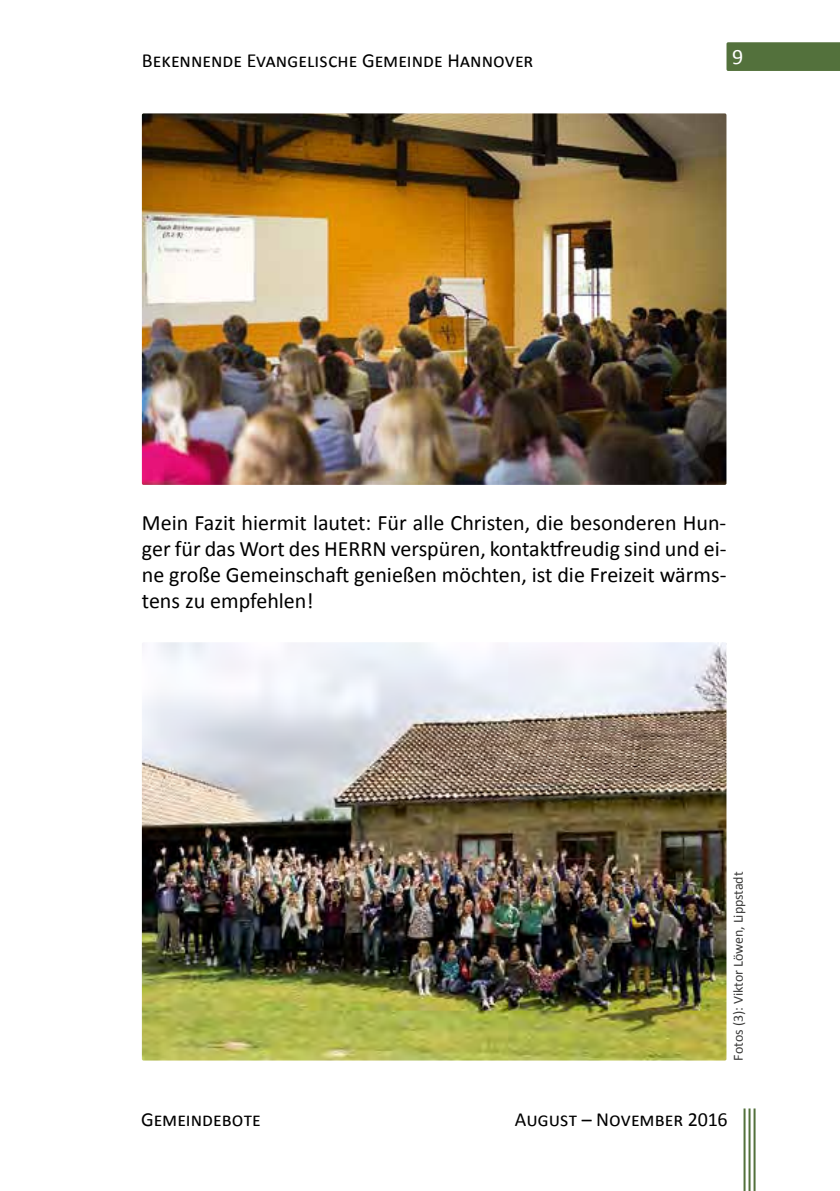
<style>
.page{position:relative;width:840px;height:1191px;background:#fff}
.page>*{position:absolute;margin:0;border:0;box-sizing:border-box;transform-origin:0 0}
.t1{font:22px/26px "Calibri";color:#000;text-align:justify}
.t2{font:22px "Calibri";color:#fff}
.t3{font:20px "Calibri";color:#000}
.t4{font:14px "Calibri";letter-spacing:-.005em;color:#3a3a39}
</style>
<div class="page">
<hr style="left:753px;top:1108px;width:2px;height:83px;background:#53713c">
<hr style="left:748px;top:1108px;width:2px;height:83px;background:#53713c">
<hr style="left:743px;top:1108px;width:2px;height:83px;background:#53713c">
<div style="left:726px;top:42px;width:113px;height:29px;background:#53713c"></div>
<img style="left:142px;top:642px;width:584px;height:418px">
<img style="left:142px;top:113px;width:584px;height:372px">
<p class="t3" style="left:142px;top:46px;width:393px">Bekennende Evangelische Gemeinde Hannover</p>
<p class="t2" style="left:731px;top:41px;width:13px">9</p>
<p class="t1" style="left:142px;top:508px;width:585px">Mein Fazit hiermit lautet: Für alle Christen, die besonderen Hun&shy;ger für das Wort des HERRN verspüren, kontaktfreudig sind und ei&shy;ne große Gemeinschaft genießen möchten, ist die Freizeit wärms&shy;tens zu empfehlen!</p>
<p class="t4" style="left:728px;top:1060px;width:190px;rotate:-90deg">Fotos (3): Viktor Löwen, Lippstadt</p>
<p class="t3" style="left:141px;top:1105px;width:121px">Gemeindebote</p>
<p class="t3" style="left:514px;top:1105px;width:214px">August – November 2016</p>
</div>
